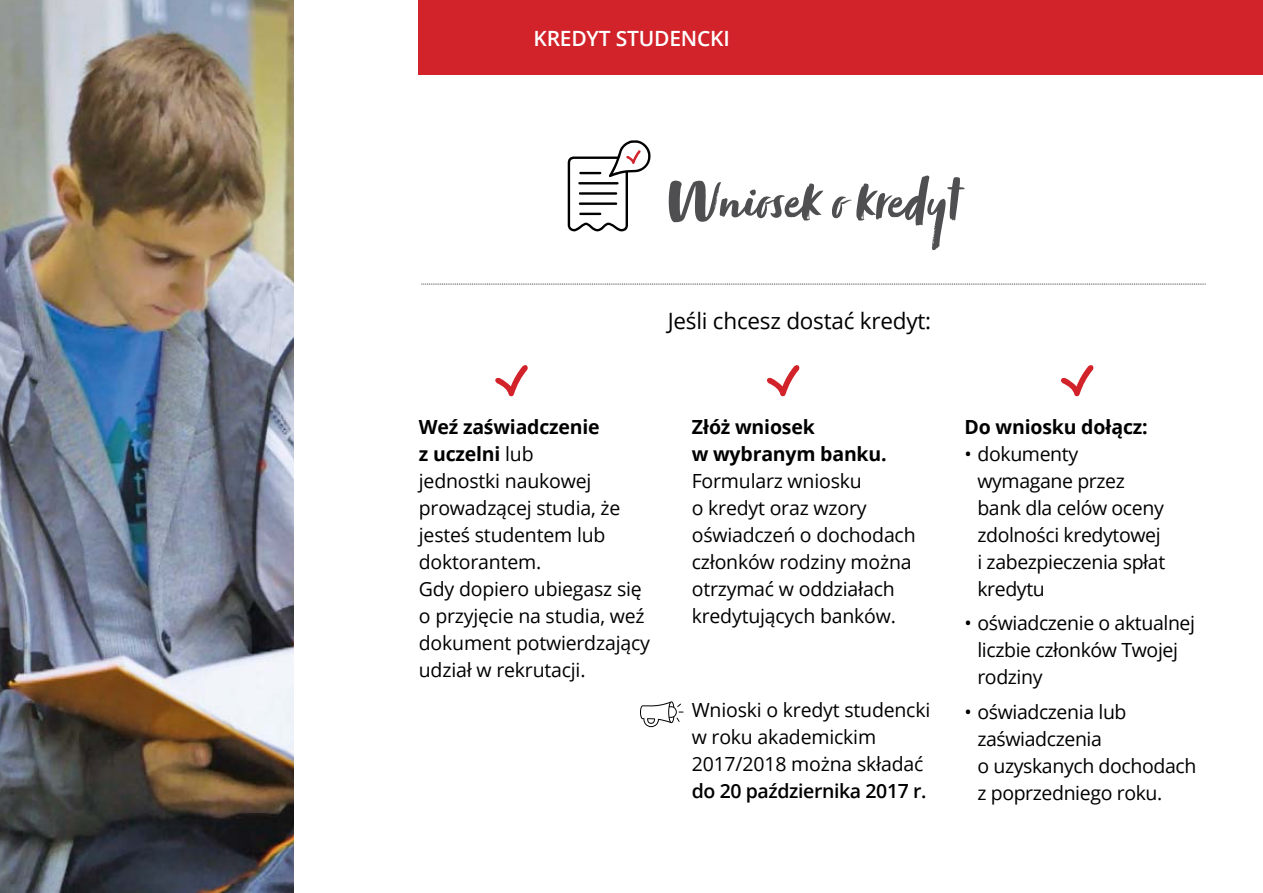
<style>
.page{position:relative;width:1263px;height:893px;background:#fff}
.page>*{position:absolute;margin:0;border:0;box-sizing:border-box;transform-origin:0 0}
.t1{font:60px "Zooja Pro";color:#4f4f51}
.t2{font:22.5px "Open Sans";letter-spacing:-.01em;color:#000}
.t3{font:600 21px "Open Sans";letter-spacing:-.01em;color:#fff}
.t4{font:19.5px/27px "Open Sans";letter-spacing:-.01em;color:#000}
.t5{font:700 19.5px/27px "Open Sans";letter-spacing:-.01em;color:#000}
.t6{font:600 19.5px "Open Sans";letter-spacing:-.02em;color:#000}
.s1{font-weight:700}
</style>
<div class="page">
<div style="left:419px;top:0;width:844px;height:74px;background:#d2232a"></div>
<svg style="left:495px;top:365px;width:33px;height:31px"></svg>
<svg style="left:767px;top:365px;width:32px;height:31px"></svg>
<svg style="left:1061px;top:365px;width:32px;height:31px"></svg>
<svg style="left:568px;top:140px;width:83px;height:91px"></svg>
<svg style="left:421px;top:284px;width:785px;height:1px"></svg>
<img style="left:0;top:0;width:293px;height:893px">
<svg style="left:640px;top:701px;width:44px;height:26px"></svg>
<p class="t3" style="left:533px;top:24px;width:198px">KREDYT STUDENCKI</p>
<h1 class="t1" style="left:666px;top:165px;width:293px">Wniosek o kredyt</h1>
<p class="t2" style="left:668px;top:306px;width:265px">Jeśli chcesz dostać kredyt:</p>
<p class="t4" style="left:419px;top:413px;width:233px"><span class="s1">Weź zaświadczenie<br>z uczelni</span> lub<br>jednostki naukowej prowadzącej studia, że jesteś studentem lub doktorantem.<br>Gdy dopiero ubiegasz się o przyjęcie na studia, weź dokument potwierdzający udział w rekrutacji.</p>
<p class="t5" style="left:692px;top:413px;width:196px">Złóż wniosek<br>w wybranym banku.</p>
<p class="t4" style="left:692px;top:467px;width:225px">Formularz wniosku<br>o kredyt oraz wzory oświadczeń o dochodach członków rodziny można otrzymać w oddziałach kredytujących banków.</p>
<p class="t4" style="left:692px;top:696px;width:240px">Wnioski o kredyt studencki w roku akademickim<br>2017/2018 można składać</p>
<p class="t6" style="left:692px;top:778px;width:236px">do 20 października 2017 r.</p>
<p class="t5" style="left:965px;top:413px;width:185px">Do wniosku dołącz:</p>
<p class="t4" style="left:977px;top:440px;width:189px;text-indent:-13px">• dokumenty wymagane przez bank dla celów oceny zdolności kredytowej i zabezpieczenia spłat kredytu</p>
<p class="t4" style="left:977px;top:609px;width:219px;text-indent:-13px">• oświadczenie o aktualnej liczbie członków Twojej rodziny</p>
<p class="t4" style="left:977px;top:698px;width:220px;text-indent:-13px">• oświadczenia lub zaświadczenia<br>o uzyskanych dochodach z poprzedniego roku.</p>
</div>
